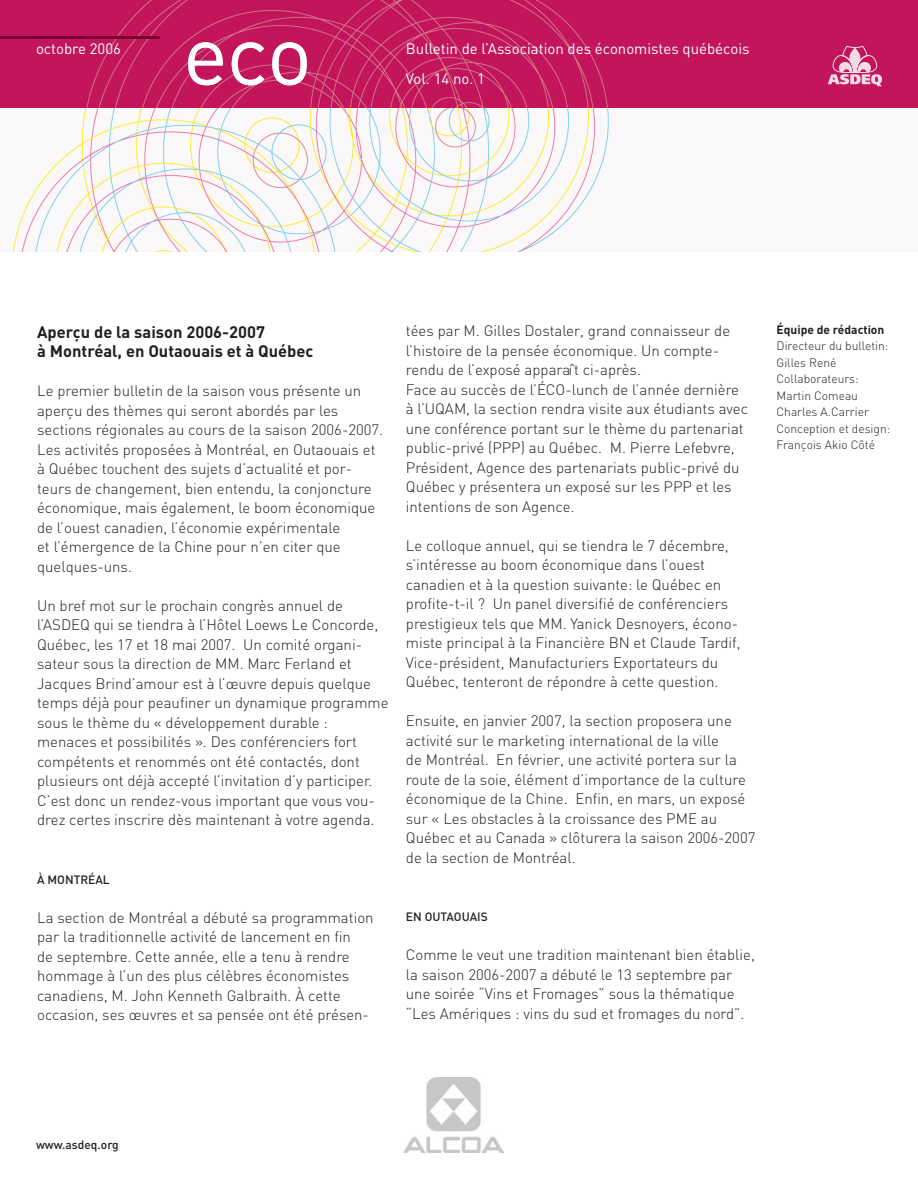
<style>
.page{position:relative;width:918px;height:1188px;background:#fff}
.page>*{position:absolute;margin:0;border:0;box-sizing:border-box;transform-origin:0 0}
.t1{font:85.35px "DIN";color:#fff}
.t2{font:700 16.5px/19.5px "DIN";color:#231f20}
.t3{font:300 15px/19.5px "DIN";color:#231f20}
.t4{font:15px "DIN";color:#fff}
.t5{font:300 12px/16.5px "DIN";color:#231f20}
.t6{font:500 12px "DIN";color:#231f20}
.t7{font:700 12px "DIN";color:#231f20}
</style>
<div class="page">
<img style="left:0;top:0;width:918px;height:108px">
<hr style="left:0;top:36px;width:159px;height:3px;background:#7a0033">
<svg style="left:828px;top:46px;width:54px;height:40px;background:#d66694"></svg>
<svg style="left:12px;top:108px;width:597px;height:144px"></svg>
<img style="left:404px;top:1077px;width:99px;height:76px">
<p class="t4" style="left:36px;top:39px;width:87px">octobre 2006</p>
<h1 class="t1" style="left:183px;top:1px;width:131px">eco</h1>
<p class="t4" style="left:406px;top:39px;width:345px">Bulletin de l’Association des économistes québécois</p>
<p class="t4" style="left:406px;top:69px;width:81px">Vol. 14 no. 1</p>
<p class="t2" style="left:37px;top:321px;width:278px">Aperçu de la saison 2006-2007<br>à Montréal, en Outaouais et à Québec</p>
<p class="t3" style="left:37px;top:381px;width:348px">Le premier bulletin de la saison vous présente un aperçu des thèmes qui seront abordés par les sections régionales au cours de la saison 2006-2007.<br>Les activités proposées à Montréal, en Outaouais et à Québec touchent des sujets d’actualité et por&shy;teurs de changement, bien entendu, la conjoncture économique, mais également, le boom économique de l’ouest canadien, l’économie expérimentale<br>et l’émergence de la Chine pour n’en citer que quelques-uns.</p>
<p class="t3" style="left:37px;top:595px;width:353px">Un bref mot sur le prochain congrès annuel de l’ASDEQ qui se tiendra à l’Hôtel Loews Le Concorde, Québec, les 17 et 18 mai 2007. Un comité organi&shy;sateur sous la direction de MM. Marc Ferland et Jacques Brind’amour est à l’œuvre depuis quelque temps déjà pour peaufiner un dynamique programme sous le thème du « développement durable : menaces et possibilités ». Des conférenciers fort compétents et renommés ont été contactés, dont plusieurs ont déjà accepté l’invitation d’y participer.<br>C’est donc un rendez-vous important que vous vou&shy;drez certes inscrire dès maintenant à votre agenda.</p>
<p class="t6" style="left:37px;top:872px;width:74px">À MONTRÉAL</p>
<p class="t3" style="left:37px;top:907px;width:338px">La section de Montréal a débuté sa programmation par la traditionnelle activité de lancement en fin<br>de septembre. Cette année, elle a tenu à rendre hommage à l’un des plus célèbres économistes canadiens, M. John Kenneth Galbraith. À cette occasion, ses œuvres et sa pensée ont été présen-</p>
<p class="t3" style="left:406px;top:321px;width:344px">tées par M. Gilles Dostaler, grand connaisseur de l’histoire de la pensée économique. Un compte&shy;rendu de l’exposé apparaît ci-après.<br>Face au succès de l’ÉCO-lunch de l’année dernière à l’UQAM, la section rendra visite aux étudiants avec une conférence portant sur le thème du partenariat public-privé (PPP) au Québec. M. Pierre Lefebvre, Président, Agence des partenariats public-privé du Québec y présentera un exposé sur les PPP et les intentions de son Agence.</p>
<p class="t3" style="left:406px;top:535px;width:336px">Le colloque annuel, qui se tiendra le 7 décembre, s’intéresse au boom économique dans l’ouest canadien et à la question suivante: le Québec en profite-t-il ? Un panel diversifié de conférenciers prestigieux tels que MM. Yanick Desnoyers, écono&shy;miste principal à la Financière BN et Claude Tardif, Vice-président, Manufacturiers Exportateurs du Québec, tenteront de répondre à cette question.</p>
<p class="t3" style="left:406px;top:711px;width:351px">Ensuite, en janvier 2007, la section proposera une activité sur le marketing international de la ville<br>de Montréal. En février, une activité portera sur la route de la soie, élément d’importance de la culture économique de la Chine. Enfin, en mars, un exposé sur « Les obstacles à la croissance des PME au Québec et au Canada » clôturera la saison 2006-2007 de la section de Montréal.</p>
<p class="t6" style="left:406px;top:909px;width:83px">EN OUTAOUAIS</p>
<p class="t3" style="left:406px;top:945px;width:351px">Comme le veut une tradition maintenant bien établie, la saison 2006-2007 a débuté le 13 septembre par une soirée “Vins et Fromages” sous la thématique “Les Amériques : vins du sud et fromages du nord”.</p>
<p class="t7" style="left:777px;top:322px;width:109px">Équipe de rédaction</p>
<p class="t5" style="left:777px;top:338px;width:115px">Directeur du bulletin:<br>Gilles René<br>Collaborateurs:<br>Martin Comeau<br>Charles A.Carrier<br>Conception et design:<br>François Akio Côté</p>
<p class="t6" style="left:36px;top:1137px;width:84px">www.asdeq.org</p>
</div>
